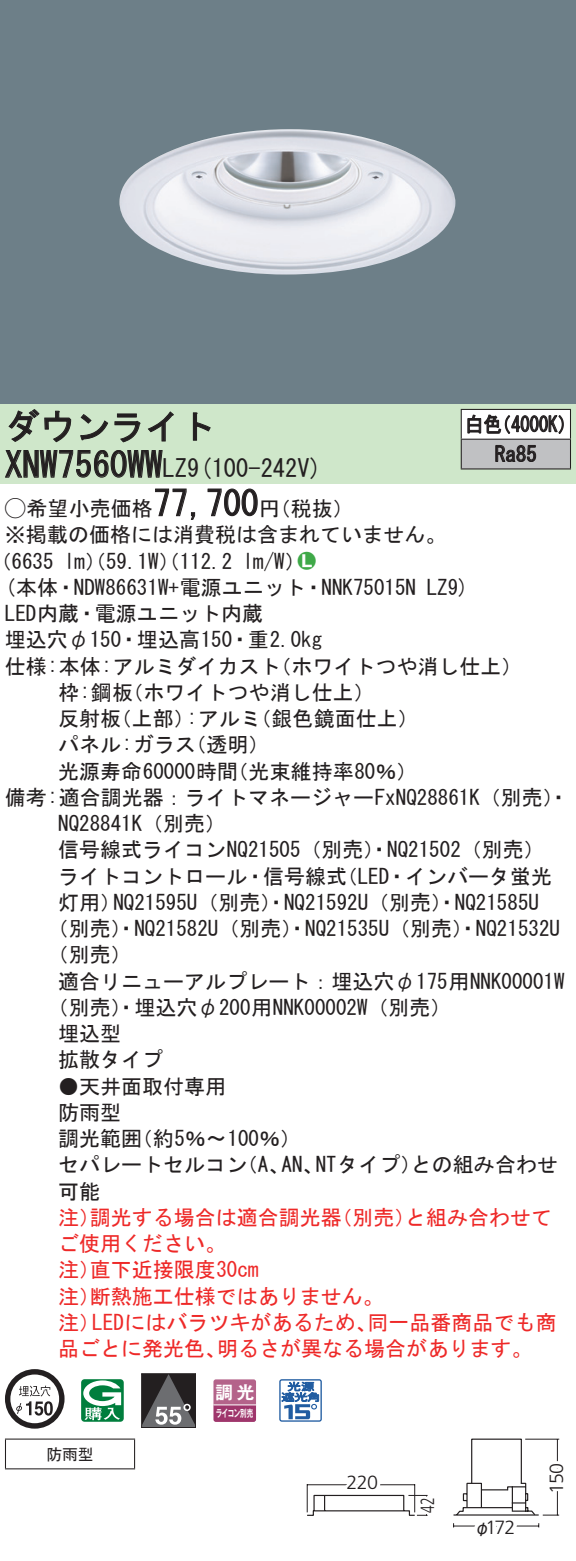
<style>
.page{position:relative;width:576px;height:1561px;background:#fff}
.page>*{position:absolute;margin:0;border:0;box-sizing:border-box;transform-origin:0 0}
.t1{font:35px "MS Gothic";color:#231f20}
.t2{font:24.5px "MS Gothic";color:#231f20}
.t3{font:21px/26.2px "MS Gothic";color:#231f20}
.t4{font:21px/26.2px "MS Gothic";color:#ee2928}
.t5{font:21px/29.8px "MS Gothic";color:#231f20;scale:.88 1}
.t6{font:21px "Ford Classification 1";color:#3fa948}
.t7{font:300 19.25px "Frutiger LT Std";letter-spacing:-.045em;color:#231f20}
.t8{font:300 19.25px "Frutiger LT Std";letter-spacing:-.045em;color:#231f20;scale:.72 1}
.t9{font:17.5px "Gothic MB101 Pro De Bold 90 pv RKSJ H";color:#fff}
.t10{font:15.75px "MS Gothic";color:#231f20}
.t11{font:15.75px "Gothic MB101 Pro Regular 90 pv RKSJ H";color:#231f20}
.t12{font:10.15px "Gothic MB101 Pro De Bold 90 pv RKSJ H";letter-spacing:-.05em;color:#fff;scale:.65 1}
.s1{font-size:24.5px}
.s2{font-family:"Ford Classification 1"}
.s3{color:#fff}
</style>
<div class="page">
<div style="left:0;top:0;width:575px;height:404px;background:#6d7f88"></div>
<img style="left:119px;top:129px;width:336px;height:146px">
<div style="left:0;top:404px;width:575px;height:79px;background:#cfe7ca"></div>
<svg style="left:8px;top:409px;width:64px;height:34px"></svg>
<svg style="left:80px;top:413px;width:60px;height:30px"></svg>
<svg style="left:147px;top:411px;width:26px;height:31px"></svg>
<svg style="left:192px;top:412px;width:19px;height:29px"></svg>
<svg style="left:5px;top:450px;width:158px;height:28px"></svg>
<svg style="left:155px;top:488px;width:41px;height:32px"></svg>
<svg style="left:207px;top:488px;width:51px;height:29px"></svg>
<svg style="left:5px;top:1369px;width:59px;height:60px"></svg>
<svg style="left:44px;top:1401px;width:9px;height:15px"></svg>
<svg style="left:81px;top:1379px;width:43px;height:43px"></svg>
<svg style="left:143px;top:1375px;width:51px;height:51px;background:#585759"></svg>
<svg style="left:183px;top:1404px;width:8px;height:7px"></svg>
<div style="left:141px;top:1373px;width:55px;height:55px;border:1px solid #231f20"></div>
<svg style="left:213px;top:1379px;width:43px;height:43px;background:#ae5682"></svg>
<hr style="left:213px;top:1404px;width:43px;height:1px;background:#fff">
<svg style="left:279px;top:1379px;width:43px;height:43px"></svg>
<hr style="left:5px;top:1438px;width:130px;height:2px;background:#231f20">
<svg style="left:5px;top:1440px;width:1px;height:28px"></svg>
<svg style="left:134px;top:1440px;width:1px;height:28px"></svg>
<hr style="left:5px;top:1468px;width:130px;height:1px;background:#231f20">
<div style="left:461px;top:409px;width:109px;height:30px;background:#fff"></div>
<div style="left:461px;top:439px;width:109px;height:30px;background:#c0c1c3"></div>
<hr style="left:460px;top:409px;width:110px;height:1px;background:#231f20">
<hr style="left:569px;top:410px;width:2px;height:29px;background:#231f20">
<hr style="left:460px;top:439px;width:110px;height:1px;background:#231f20">
<svg style="left:460px;top:410px;width:1px;height:58px"></svg>
<hr style="left:569px;top:440px;width:2px;height:28px;background:#231f20">
<hr style="left:460px;top:468px;width:110px;height:2px;background:#231f20">
<svg style="left:467px;top:414px;width:96px;height:20px"></svg>
<svg style="left:495px;top:445px;width:41px;height:17px"></svg>
<div style="left:471px;top:1438px;width:50px;height:46px;border:1px solid #231f20"></div>
<hr style="left:306px;top:1484px;width:2px;height:28px;background:#231f20">
<svg style="left:307px;top:1484px;width:121px;height:32px"></svg>
<hr style="left:525px;top:1438px;width:34px;height:2px;background:#231f20">
<hr style="left:556px;top:1439px;width:1px;height:76px;background:#231f20">
<div style="left:547px;top:1462px;width:18px;height:13px;border:6px solid #fff;border-radius:50%"></div>
<div style="left:546px;top:1461px;width:20px;height:15px;border:6px solid #fff;border-radius:50%"></div>
<svg style="left:453px;top:1469px;width:113px;height:59px"></svg>
<h1 class="t1" style="left:5px;top:409px;width:212px">ダウンライト</h1>
<p class="t2" style="left:187px;top:456px;width:136px">(9 100-242 (V</p>
<h1 class="t1" style="left:5px;top:447px;width:184px">XNW7560WW<span class="s1">LZ</span></h1>
<h1 class="t1" style="left:153px;top:486px;width:106px">77,700</h1>
<p class="t3" style="left:5px;top:495px;width:442px"><span class="s2">A</span>希望小売価格<br>※掲載の価格には消費税は含まれていません。</p>
<p class="t6" style="left:298px;top:550px;width:19px">2<span class="s3">7</span></p>
<p class="t3" style="left:259px;top:495px;width:96px">（円税抜(</p>
<p class="t3" style="left:243px;top:548px;width:64px">l m (W/</p>
<p class="t3" style="left:-9px;top:548px;width:65px">（6635</p>
<p class="t3" style="left:64px;top:548px;width:169px">lm）（59.1 ）（W 112.2</p>
<p class="t5" style="left:494px;top:409px;width:49px;text-indent:-30px">白色<br>Ra85</p>
<p class="t5" style="left:492px;top:409px;width:96px">（4000 (K</p>
<p class="t3" style="left:5px;top:574px;width:412px">(本体・NDW86631 +W 電源ユニット・NNK75015N</p>
<p class="t3" style="left:5px;top:600px;width:259px">LED内蔵・電源ユニット内蔵</p>
<p class="t3" style="left:5px;top:627px;width:318px">埋込穴φ150・埋込高150・重2.0kg</p>
<p class="t3" style="left:270px;top:653px;width:254px">（ホワイトつや消し仕上(</p>
<p class="t3" style="left:426px;top:574px;width:44px">LZ (9</p>
<p class="t3" style="left:122px;top:653px;width:253px;text-indent:-117px">仕様:本体:アルミダイカスト<br>（ホワイトつや消し仕上(</p>
<p class="t3" style="left:58px;top:679px;width:76px">枠:鋼板</p>
<p class="t3" style="left:58px;top:705px;width:64px">反射板</p>
<p class="t3" style="left:111px;top:705px;width:85px">（上部）</p>
<p class="t3" style="left:187px;top:705px;width:76px">:アルミ</p>
<p class="t3" style="left:58px;top:732px;width:139px">パネル:ガラス</p>
<p class="t3" style="left:185px;top:732px;width:86px">（透明(</p>
<p class="t3" style="left:250px;top:705px;width:169px">（銀色鏡面仕上(</p>
<p class="t3" style="left:58px;top:758px;width:181px">光源寿命60000時間</p>
<p class="t3" style="left:5px;top:784px;width:565px">備考:適合調光器：ライトマネージャーFxNQ28861 （K 別売・(</p>
<p class="t3" style="left:58px;top:810px;width:169px">NQ28841 （K 別売(</p>
<p class="t3" style="left:58px;top:837px;width:488px">信号線式ライコンNQ21505（別売）・NQ21502（別売(</p>
<p class="t3" style="left:336px;top:863px;width:217px">（LED・インバータ蛍光</p>
<p class="t3" style="left:227px;top:758px;width:191px">（光束維持率80％(</p>
<p class="t3" style="left:113px;top:863px;width:427px;text-indent:-55px">ライトコントロール・信号線式<br>NQ21595 （U 別売）・NQ21592 （U 別売）・NQ21585U</p>
<p class="t3" style="left:58px;top:889px;width:64px">灯用）</p>
<p class="t3" style="left:48px;top:915px;width:513px">（別売）・NQ21582 （U 別売）・NQ21535 （U 別売）・NQ21532U</p>
<p class="t3" style="left:48px;top:942px;width:86px">（別売(</p>
<p class="t3" style="left:58px;top:968px;width:507px">適合リニューアルプレート：埋込穴φ175用NNK00001W</p>
<p class="t3" style="left:48px;top:994px;width:405px">（別売）・埋込穴φ200用NNK00002 （W 別売(</p>
<p class="t3" style="left:58px;top:1020px;width:65px">埋込型</p>
<p class="t3" style="left:58px;top:1047px;width:106px">拡散タイプ</p>
<p class="t3" style="left:58px;top:1073px;width:170px">●天井面取付専用防雨型</p>
<p class="t3" style="left:132px;top:1125px;width:171px">（約5％〜100％(</p>
<p class="t3" style="left:58px;top:1125px;width:85px">調光範囲</p>
<p class="t3" style="left:315px;top:1152px;width:107px">NTタイプ）</p>
<p class="t3" style="left:411px;top:1152px;width:148px">との組み合わせ</p>
<p class="t3" style="left:58px;top:1152px;width:190px">セパレートセルコン可能</p>
<p class="t3" style="left:237px;top:1152px;width:54px">（、A</p>
<p class="t3" style="left:281px;top:1152px;width:43px">AN、</p>
<p class="t4" style="left:90px;top:1204px;width:253px">調光する場合は適合調光器</p>
<p class="t4" style="left:331px;top:1204px;width:85px">（別売）</p>
<p class="t4" style="left:405px;top:1204px;width:148px">と組み合わせて</p>
<p class="t4" style="left:58px;top:1204px;width:43px">注）</p>
<p class="t4" style="left:58px;top:1230px;width:169px">ご使用ください。</p>
<p class="t4" style="left:90px;top:1257px;width:170px">直下近接限度30cm</p>
<p class="t4" style="left:90px;top:1257px;width:295px;text-indent:-32px">注）<br>断熱施工仕様ではありません。</p>
<p class="t4" style="left:58px;top:1283px;width:43px">注）</p>
<p class="t4" style="left:92px;top:1309px;width:286px">LEDにはバラツキがあるため、</p>
<p class="t4" style="left:367px;top:1309px;width:190px">同一品番商品でも商</p>
<p class="t4" style="left:58px;top:1309px;width:43px">注）</p>
<p class="t4" style="left:58px;top:1335px;width:169px">品ごとに発光色、</p>
<p class="t4" style="left:217px;top:1335px;width:317px">明るさが異なる場合があります。</p>
<p class="t9" style="left:215px;top:1377px;width:41px">調光</p>
<p class="t10" style="left:46px;top:1446px;width:49px">防雨型</p>
<p class="t12" style="left:216px;top:1405px;width:59px">ライコン別売</p>
<p class="t7" style="left:346px;top:1472px;width:33px">220</p>
<p class="t7" style="left:545px;top:1493px;width:32px;rotate:-90deg">150</p>
<p class="t7" style="left:485px;top:1517px;width:31px">172</p>
<p class="t8" style="left:416px;top:1513px;width:22px;rotate:-90deg">42</p>
<p class="t11" style="left:474px;top:1514px;width:17px">φ</p>
</div>
